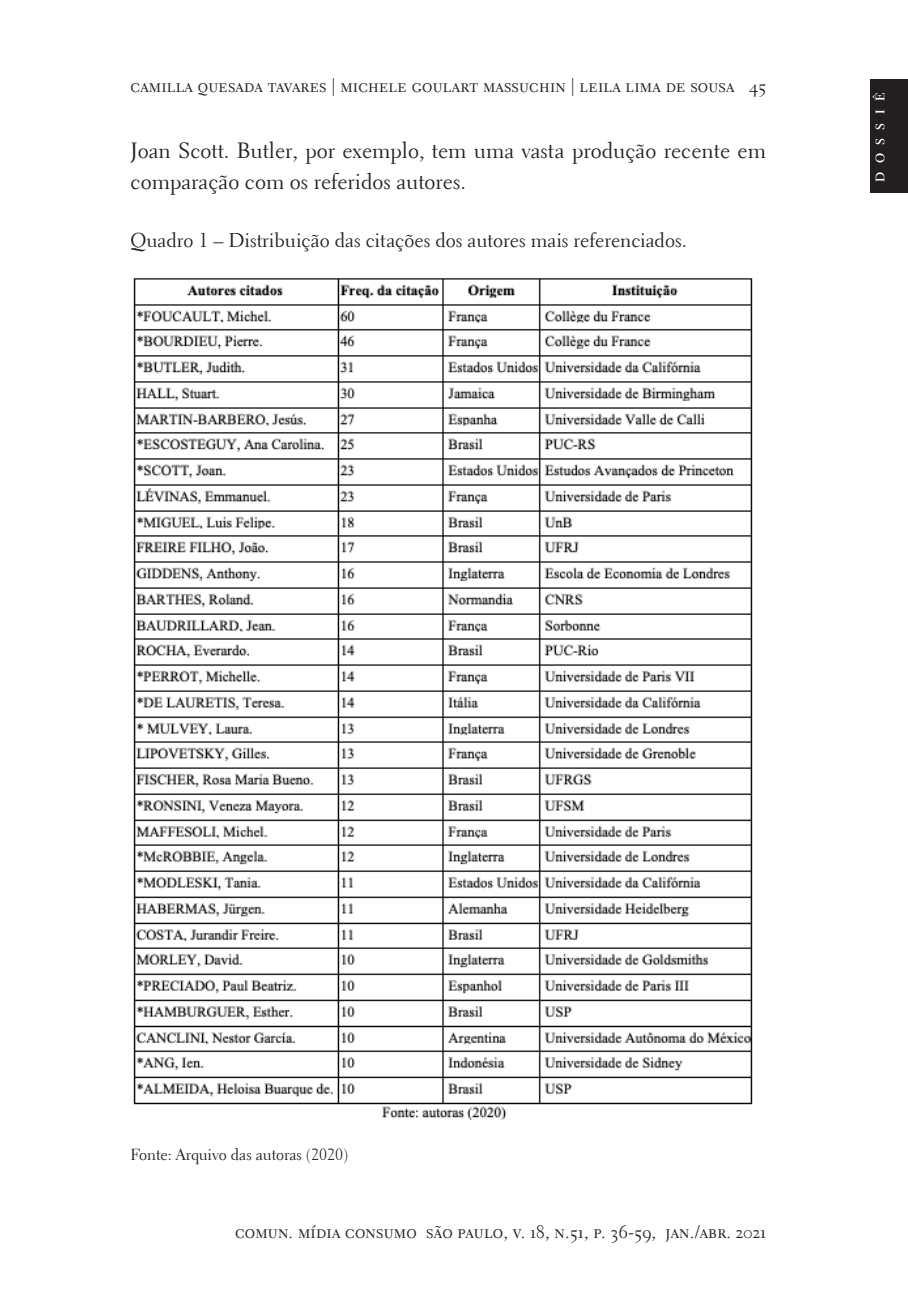
<style>
.page{position:relative;width:908px;height:1304px;background:#fff}
.page>*{position:absolute;margin:0;border:0;box-sizing:border-box;transform-origin:0 0}
.t1{font:22px/30.6px "Electra LH";color:#231f20}
.t2{font:20px "Electra LH";color:#231f20}
.t3{font:18px "Electra LH Regular SC";letter-spacing:.01em;color:#231f20}
.t4{font:16px "Electra LH";color:#231f20}
.t5{font:700 12.4px "Electra LH";letter-spacing:.67em;color:#fff}
</style>
<div class="page">
<div style="left:869px;top:79px;width:38px;height:114px;background:#231f20"></div>
<img style="left:133px;top:278px;width:620px;height:842px">
<p class="t3" style="left:130px;top:75px;width:636px">camilla quesada tavares | michele goulart massuchin | leila lima de sousa 45</p>
<p class="t1" style="left:130px;top:135px;width:636px">Joan Scott. Butler, por exemplo, tem uma vasta produção recente em comparação com os referidos autores.</p>
<p class="t2" style="left:130px;top:228px;width:557px">Quadro 1 – Distribuição das citações dos autores mais referenciados.</p>
<p class="t5" style="left:872px;top:182px;width:90px;rotate:-90deg">DOSSIÊ</p>
<p class="t4" style="left:130px;top:1145px;width:219px">Fonte: Arquivo das autoras (2020)</p>
<p class="t3" style="left:235px;top:1221px;width:532px">comun. mídia consumo são paulo, v. 18, n.51, p. 36-59, jan./abr. 2021</p>
</div>
